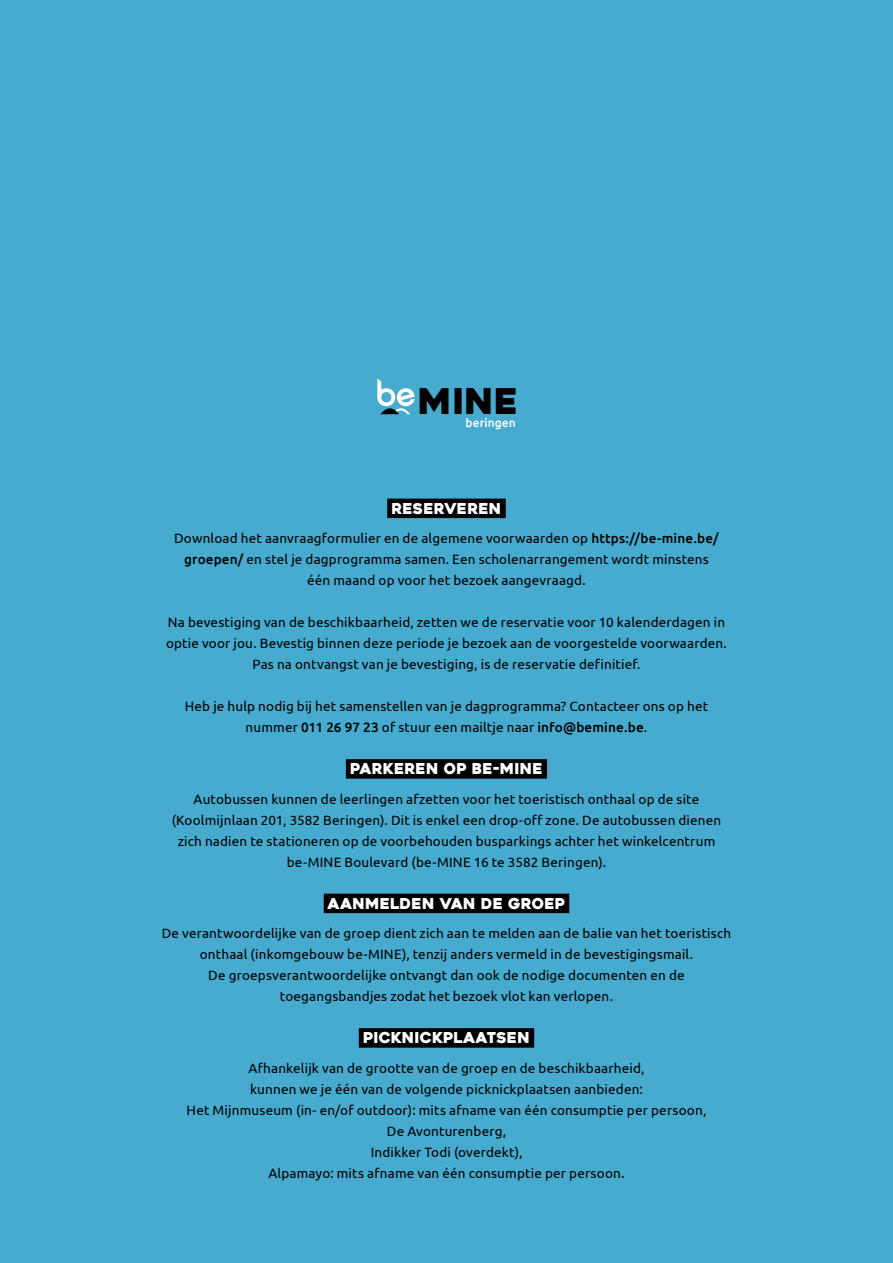
<style>
.page{position:relative;width:893px;height:1263px;background:#47abcf}
.page>*{position:absolute;margin:0;border:0;box-sizing:border-box;transform-origin:0 0}
.t1{font:35.4px "Heavitas";color:#000}
.t2{font:15px "Heavitas";letter-spacing:.015em;color:#fff}
.t3{font:13.5px/21px "Ubuntu";letter-spacing:.01em;color:#000;text-align:center}
.t4{font:500 12px "Ubuntu";color:#fff}
.s1{font-weight:500}
</style>
<div class="page">
<div style="left:387px;top:499px;width:119px;height:19px;background:#000"></div>
<div style="left:346px;top:759px;width:201px;height:20px;background:#000"></div>
<div style="left:324px;top:894px;width:245px;height:19px;background:#000"></div>
<div style="left:359px;top:1028px;width:175px;height:20px;background:#000"></div>
<svg style="left:377px;top:378px;width:38px;height:36px"></svg>
<h1 class="t1" style="left:418px;top:380px;width:102px">MINE</h1>
<p class="t4" style="left:466px;top:415px;width:52px">beringen</p>
<p class="t2" style="left:391px;top:499px;width:111px">RESERVEREN</p>
<p class="t3" style="left:174px;top:528px;width:546px">Download het aanvraagformulier en de algemene voorwaarden op <span class="s1">https://be-mine.be/ groepen/</span> en stel je dagprogramma samen. Een scholenarrangement wordt minstens één maand op voor het bezoek aangevraagd.</p>
<p class="t3" style="left:166px;top:612px;width:562px">Na bevestiging van de beschikbaarheid, zetten we de reservatie voor 10 kalenderdagen in optie voor jou. Bevestig binnen deze periode je bezoek aan de voorgestelde voorwaarden.<br>Pas na ontvangst van je bevestiging, is de reservatie definitief.</p>
<p class="t3" style="left:185px;top:696px;width:525px">Heb je hulp nodig bij het samenstellen van je dagprogramma? Contacteer ons op het nummer <span class="s1">011 26 97 23</span> of stuur een mailtje naar <span class="s1">info@bemine.be</span>.</p>
<p class="t2" style="left:350px;top:760px;width:194px">PARKEREN OP BE-MINE</p>
<p class="t3" style="left:172px;top:788px;width:551px">Autobussen kunnen de leerlingen afzetten voor het toeristisch onthaal op de site (Koolmijnlaan 201, 3582 Beringen). Dit is enkel een drop-off zone. De autobussen dienen zich nadien te stationeren op de voorbehouden busparkings achter het winkelcentrum be-MINE Boulevard (be-MINE 16 te 3582 Beringen).</p>
<p class="t2" style="left:328px;top:894px;width:238px">AANMELDEN VAN DE GROEP</p>
<p class="t3" style="left:162px;top:923px;width:571px">De verantwoordelijke van de groep dient zich aan te melden aan de balie van het toeristisch onthaal (inkomgebouw be-MINE), tenzij anders vermeld in de bevestigingsmail.<br>De groepsverantwoordelijke ontvangt dan ook de nodige documenten en de toegangsbandjes zodat het bezoek vlot kan verlopen.</p>
<p class="t2" style="left:363px;top:1029px;width:168px">PICKNICKPLAATSEN</p>
<p class="t3" style="left:187px;top:1057px;width:521px">Afhankelijk van de grootte van de groep en de beschikbaarheid,<br>kunnen we je één van de volgende picknickplaatsen aanbieden:<br>Het Mijnmuseum (in- en/of outdoor): mits afname van één consumptie per persoon, De Avonturenberg,<br>Indikker Todi (overdekt),<br>Alpamayo: mits afname van één consumptie per persoon.</p>
</div>
